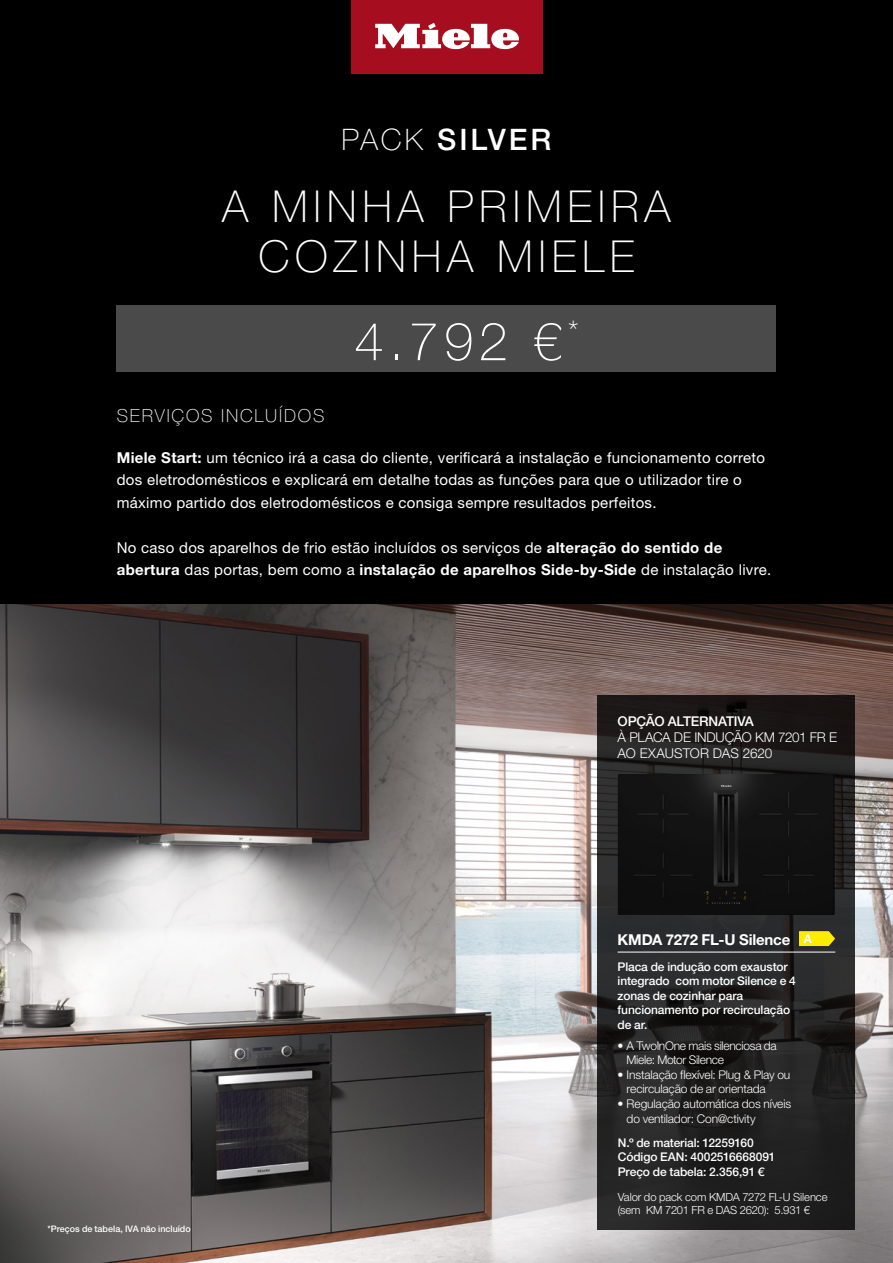
<style>
.page{position:relative;width:893px;height:1263px;background:#000}
.page>*{position:absolute;margin:0;border:0;box-sizing:border-box;transform-origin:0 0}
.t1{font:100 52.95px "Helvetica Neue LT Std";color:#fff}
.t2{font:100 44.1px/49.9px "Helvetica Neue LT Std";letter-spacing:.13em;color:#fff;text-align:center}
.t3{font:500 29.7px "Helvetica Neue LT Std";letter-spacing:.1em;color:#fff}
.t4{font:100 18px "Helvetica Neue LT Std";letter-spacing:.1em;color:#fff}
.t5{font:15px/22.5px "Helvetica Neue LT Std";letter-spacing:.02em;color:#fff}
.t6{font:700 15px "Helvetica Neue LT Std";letter-spacing:-.01em;color:#fff}
.t7{font:300 13.5px/16.2px "Helvetica Neue LT Std";letter-spacing:-.01em;color:#fff}
.t8{font:500 13.5px "Helvetica Neue LT Std";letter-spacing:-.015em;color:#fff}
.t9{font:500 12px/14.4px "Helvetica Neue LT Std";letter-spacing:-.01em;color:#fff}
.t10{font:300 12px/14.4px "Helvetica Neue LT Std";letter-spacing:-.015em;color:#fff}
.t11{font:300 11.25px/13.5px "Helvetica Neue LT Std";letter-spacing:-.01em;color:#fff}
.t12{font:500 9px "Helvetica Neue LT Std";color:#fff}
.s1{font-weight:100}
.s2{font-weight:700}
</style>
<div class="page">
<img style="left:0;top:604px;width:893px;height:659px">
<div style="left:117px;top:305px;width:659px;height:67px;background:#4b4a4a"></div>
<div style="left:351px;top:0;width:191px;height:73px;background:#a60d1f"></div>
<svg style="left:375px;top:23px;width:144px;height:26px"></svg>
<svg style="left:597px;top:696px;width:258px;height:534px;background:#232222"></svg>
<img style="left:618px;top:774px;width:217px;height:141px">
<svg style="left:721px;top:785px;width:11px;height:2px"></svg>
<img style="left:706px;top:902px;width:31px;height:2px">
<img style="left:704px;top:891px;width:42px;height:5px">
<img style="left:706px;top:891px;width:29px;height:3px">
<hr style="left:618px;top:952px;width:217px;height:1px;background:#fff">
<svg style="left:799px;top:931px;width:36px;height:15px"></svg>
<h3 class="t3" style="left:342px;top:121px;width:211px"><span class="s1">PACK</span> SILVER</h3>
<h2 class="t2" style="left:222px;top:181px;width:450px">A MINHA PRIMEIRA<br>COZINHA MIELE</h2>
<h1 class="t1" style="left:354px;top:311px;width:226px">4.792 €<sup>*</sup></h1>
<p class="t4" style="left:117px;top:405px;width:209px">SERVIÇOS INCLUÍDOS</p>
<p class="t5" style="left:117px;top:446px;width:650px"><span class="s2">Miele Start:</span> um técnico irá a casa do cliente, verificará a instalação e funcionamento correto dos eletrodomésticos e explicará em detalhe todas as funções para que o utilizador tire o máximo partido dos eletrodomésticos e consiga sempre resultados perfeitos.</p>
<p class="t5" style="left:117px;top:536px;width:656px">No caso dos aparelhos de frio estão incluídos os serviços de <span class="s2">alteração do sentido de abertura</span> das portas, bem como a <span class="s2">instalação de aparelhos Side-by-Side</span> de instalação livre.</p>
<p class="t8" style="left:618px;top:713px;width:138px">OPÇÃO ALTERNATIVA</p>
<p class="t7" style="left:618px;top:729px;width:221px">À PLACA DE INDUÇÃO KM 7201 FR E<br>AO EXAUSTOR DAS 2620</p>
<p class="t6" style="left:618px;top:930px;width:174px">KMDA 7272 FL-U Silence</p>
<p class="t9" style="left:618px;top:959px;width:180px">Placa de indução com exaustor integrado com motor Silence e 4 zonas de cozinhar para funcionamento por recirculação de ar.</p>
<p class="t10" style="left:627px;top:1038px;width:152px;text-indent:-9px">• A TwoInOne mais silenciosa da<br>Miele: Motor Silence</p>
<p class="t10" style="left:627px;top:1067px;width:165px;text-indent:-9px">• Instalação flexível: Plug &amp; Play ou recirculação de ar orientada</p>
<p class="t10" style="left:627px;top:1095px;width:166px;line-height:15.3px;text-indent:-9px">• Regulação automática dos níveis do ventilador: Con@ctivity</p>
<p class="t12" style="left:47px;top:1223px;width:145px">*Preços de tabela, IVA não incluído</p>
<p class="t9" style="left:618px;top:1135px;width:159px">N.º de material: 12259160<br>Código EAN: 4002516668091<br>Preço de tabela: 2.356,91 €</p>
<p class="t11" style="left:618px;top:1189px;width:211px">Valor do pack com KMDA 7272 FL-U Silence (sem KM 7201 FR e DAS 2620): 5.931 €</p>
</div>
